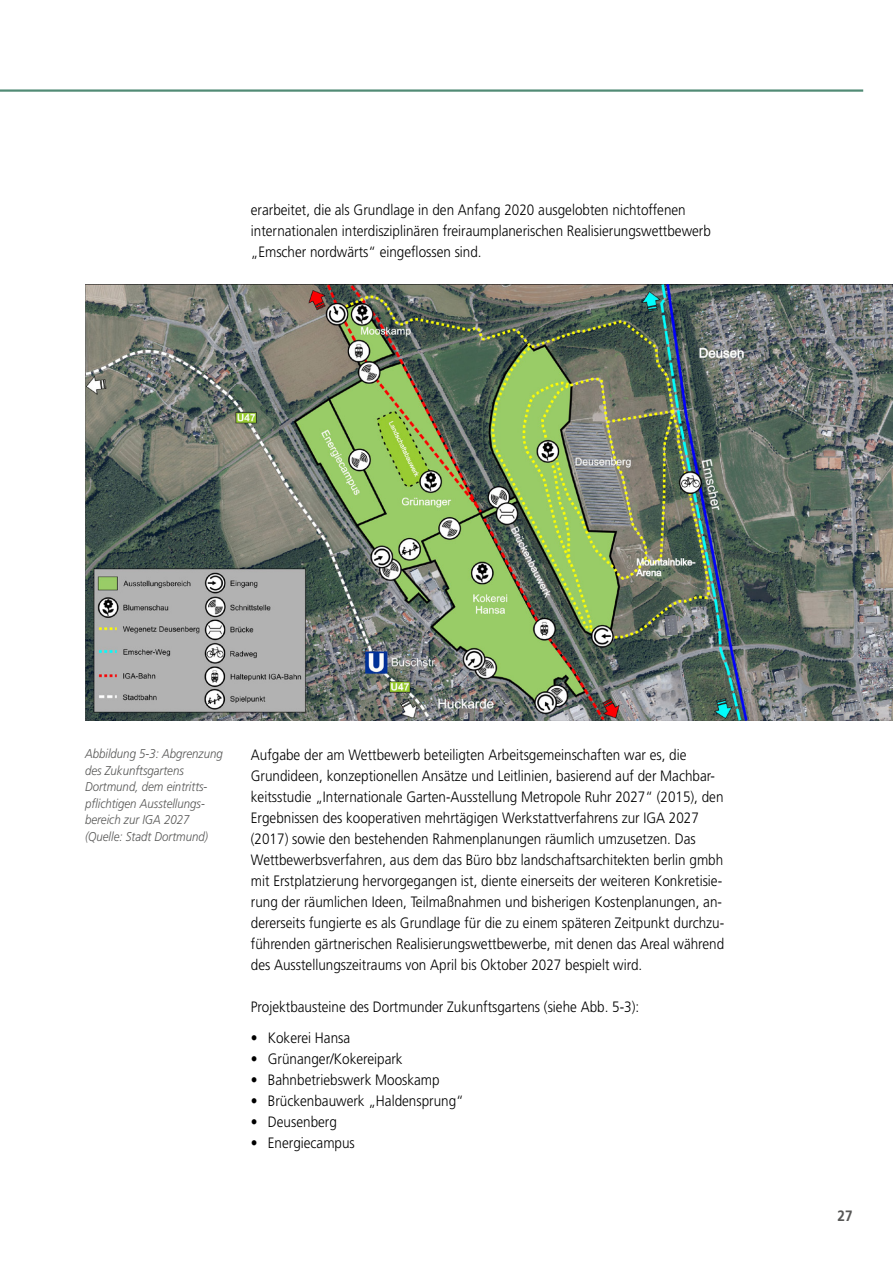
<style>
.page{position:relative;width:893px;height:1263px;background:#fff}
.page>*{position:absolute;margin:0;border:0;box-sizing:border-box;transform-origin:0 0}
.t1{font:300 15px/21px "Frutiger LT";color:#000;scale:.9 1}
.t2{font:700 15px "Frutiger LT";color:#575756;scale:.9 1}
.t3{font:italic 300 12.75px/16.5px "Frutiger LT";color:#575756;scale:.9 1}
</style>
<div class="page">
<hr style="left:0;top:89px;width:863px;height:3px;background:#518b75">
<img style="left:85px;top:285px;width:808px;height:436px">
<p class="t1" style="left:251px;top:200px;width:513px">erarbeitet, die als Grundlage in den Anfang 2020 ausgelobten nichtoffenen internationalen interdisziplinären freiraumplanerischen Realisierungswettbewerb „Emscher nordwärts“ eingeflossen sind.</p>
<p class="t3" style="left:85px;top:745px;width:155px">Abbildung 5-3: Abgrenzung des Zukunftsgartens<br>Dortmund, dem eintritts&shy;pflichtigen Ausstellungs&shy;bereich zur IGA 2027 (Quelle: Stadt Dortmund)</p>
<p class="t1" style="left:251px;top:744px;width:527px">Aufgabe der am Wettbewerb beteiligten Arbeitsgemeinschaften war es, die Grundideen, konzeptionellen Ansätze und Leitlinien, basierend auf der Machbar&shy;keitsstudie „Internationale Garten-Ausstellung Metropole Ruhr 2027“ (2015), den Ergebnissen des kooperativen mehrtägigen Werkstattverfahrens zur IGA 2027 (2017) sowie den bestehenden Rahmenplanungen räumlich umzusetzen. Das Wettbewerbsverfahren, aus dem das Büro bbz landschaftsarchitekten berlin gmbh mit Erstplatzierung hervorgegangen ist, diente einerseits der weiteren Konkretisie&shy;rung der räumlichen Ideen, Teilmaßnahmen und bisherigen Kostenplanungen, an&shy;dererseits fungierte es als Grundlage für die zu einem späteren Zeitpunkt durchzu&shy;führenden gärtnerischen Realisierungswettbewerbe, mit denen das Areal während des Ausstellungszeitraums von April bis Oktober 2027 bespielt wird.</p>
<p class="t1" style="left:251px;top:996px;width:433px">Projektbausteine des Dortmunder Zukunftsgartens (siehe Abb. 5-3):</p>
<p class="t1" style="left:251px;top:1028px;width:112px">• Kokerei Hansa</p>
<p class="t1" style="left:251px;top:1049px;width:170px">• Grünanger/Kokereipark</p>
<p class="t1" style="left:251px;top:1070px;width:211px">• Bahnbetriebswerk Mooskamp</p>
<p class="t1" style="left:251px;top:1091px;width:238px">• Brückenbauwerk „Haldensprung“</p>
<p class="t1" style="left:251px;top:1112px;width:97px">• Deusenberg</p>
<p class="t1" style="left:251px;top:1133px;width:117px">• Energiecampus</p>
<p class="t2" style="left:838px;top:1207px;width:18px">27</p>
</div>
